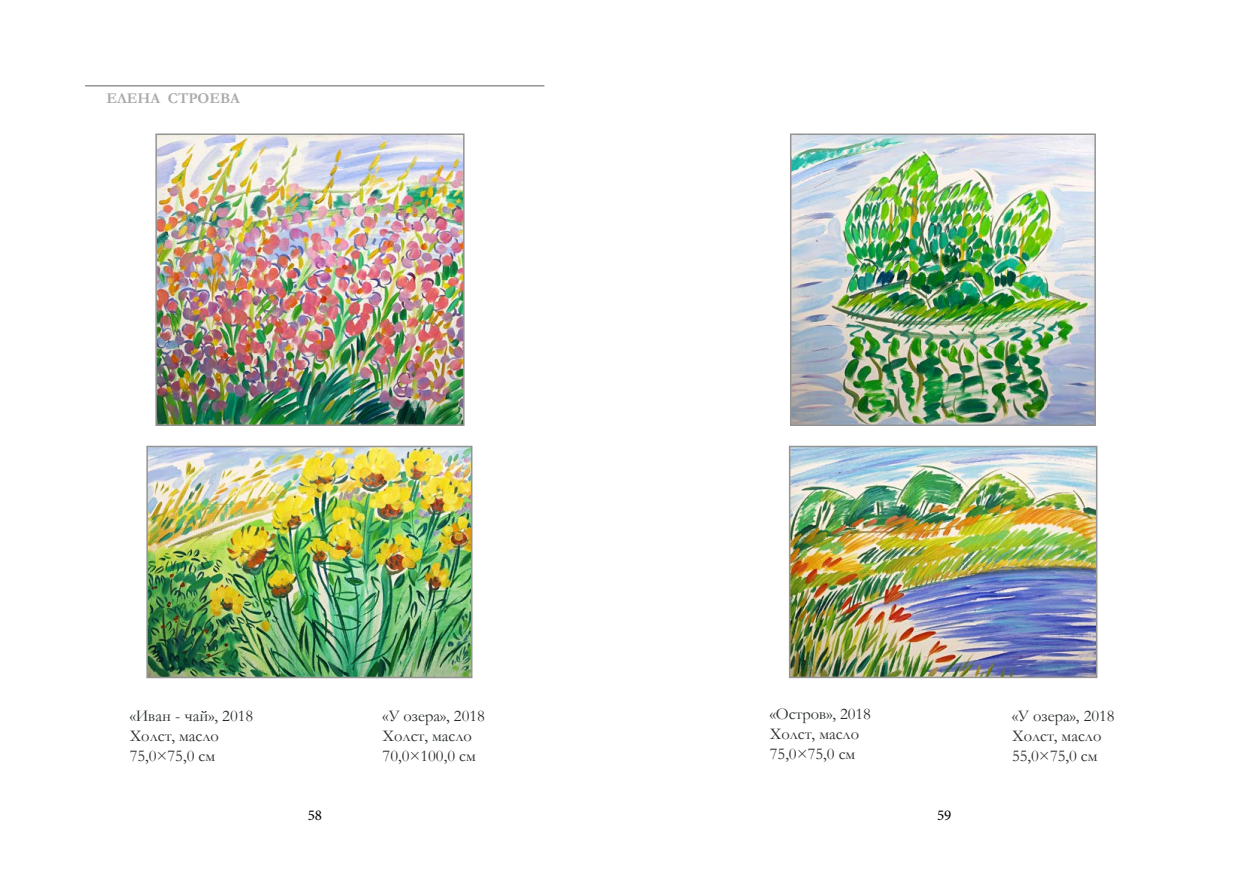
<style>
.page{position:relative;width:1259px;height:893px;background:#fff}
.page>*{position:absolute;margin:0;border:0;box-sizing:border-box;transform-origin:0 0}
.t1{font:16.5px/19.8px "Garamond";color:#2a2d2f}
.t2{font:700 15px "Garamond";color:#aca9aa}
.t3{font:15px "Minion Pro";color:#000}
</style>
<div class="page">
<hr style="left:85px;top:85px;width:459px;height:2px;background:#949494">
<img style="left:158px;top:136px;width:303px;height:287px">
<div style="left:155px;top:133px;width:309px;height:293px;border:2px solid #949494"></div>
<img style="left:149px;top:449px;width:320px;height:226px">
<div style="left:146px;top:446px;width:326px;height:232px;border:2px solid #949494"></div>
<img style="left:792px;top:449px;width:302px;height:226px">
<div style="left:789px;top:446px;width:308px;height:232px;border:2px solid #949494"></div>
<img style="left:793px;top:136px;width:300px;height:287px">
<div style="left:790px;top:133px;width:306px;height:293px;border:2px solid #949494"></div>
<p class="t2" style="left:106px;top:88px;width:135px">ЕЛЕНА СТРОЕВА</p>
<p class="t1" style="left:770px;top:704px;width:103px">«Остров», 2018<br>Холст, масло<br>75,0×75,0 см</p>
<p class="t1" style="left:130px;top:706px;width:125px">«Иван - чай», 2018<br>Холст, масло<br>75,0×75,0 см</p>
<p class="t1" style="left:383px;top:706px;width:104px">«У озера», 2018<br>Холст, масло<br>70,0×100,0 см</p>
<p class="t1" style="left:1012px;top:706px;width:104px">«У озера», 2018<br>Холст, масло<br>55,0×75,0 см</p>
<p class="t3" style="left:308px;top:805px;width:16px">58</p>
<p class="t3" style="left:937px;top:805px;width:16px">59</p>
</div>
